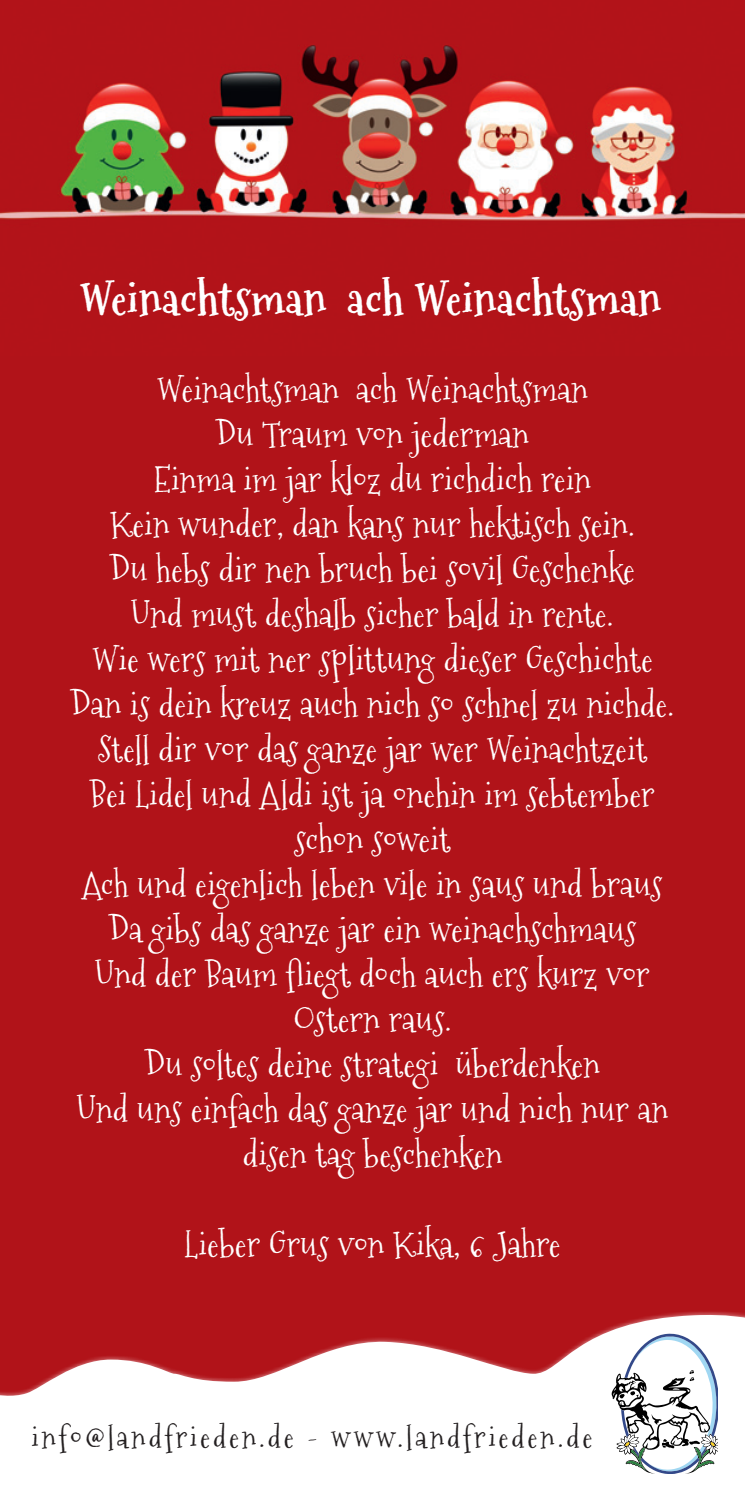
<style>
.page{position:relative;width:745px;height:1489px;background:#fff}
.page>*{position:absolute;margin:0;border:0;box-sizing:border-box;transform-origin:0 0}
.t1{font:700 45px "Mountainsof Christmas";letter-spacing:.01em;color:#fff}
.t2{font:35px/45px "Mountainsof Christmas";letter-spacing:.01em;color:#fff;text-align:center}
.t3{font:30px "Mountainsof Christmas";letter-spacing:.1em;color:#231f20}
</style>
<div class="page">
<div style="left:0;top:0;width:744px;height:1488px;background:#b11319"></div>
<img style="left:0;top:45px;width:744px;height:176px">
<svg style="left:0;top:1312px;width:744px;height:176px;fill:#fff"></svg>
<svg style="left:611px;top:1333px;width:106px;height:140px;background:#ccd0d4"></svg>
<p class="t1" style="left:80px;top:268px;width:582px">Weinachtsman ach Weinachtsman</p>
<p class="t2" style="left:70px;top:367px;width:605px">Weinachtsman ach Weinachtsman<br>Du Traum von jederman<br>Einma im jar kloz du richdich rein<br>Kein wunder, dan kans nur hektisch sein.<br>Du hebs dir nen bruch bei sovil Geschenke<br>Und must deshalb sicher bald in rente.<br>Wie wers mit ner splittung dieser Geschichte Dan is dein kreuz auch nich so schnel zu nichde.<br>Stell dir vor das ganze jar wer Weinachtzeit<br>Bei Lidel und Aldi ist ja onehin im sebtember schon soweit<br>Ach und eigenlich leben vile in saus und braus Da gibs das ganze jar ein weinachschmaus<br>Und der Baum fliegt doch auch ers kurz vor Ostern raus.<br>Du soltes deine strategi überdenken<br>Und uns einfach das ganze jar und nich nur an disen tag beschenken</p>
<p class="t2" style="left:184px;top:1222px;width:377px">Lieber Grus von Kika, 6 Jahre</p>
<p class="t3" style="left:32px;top:1416px;width:562px">info@landfrieden.de - www.landfrieden.de</p>
</div>
